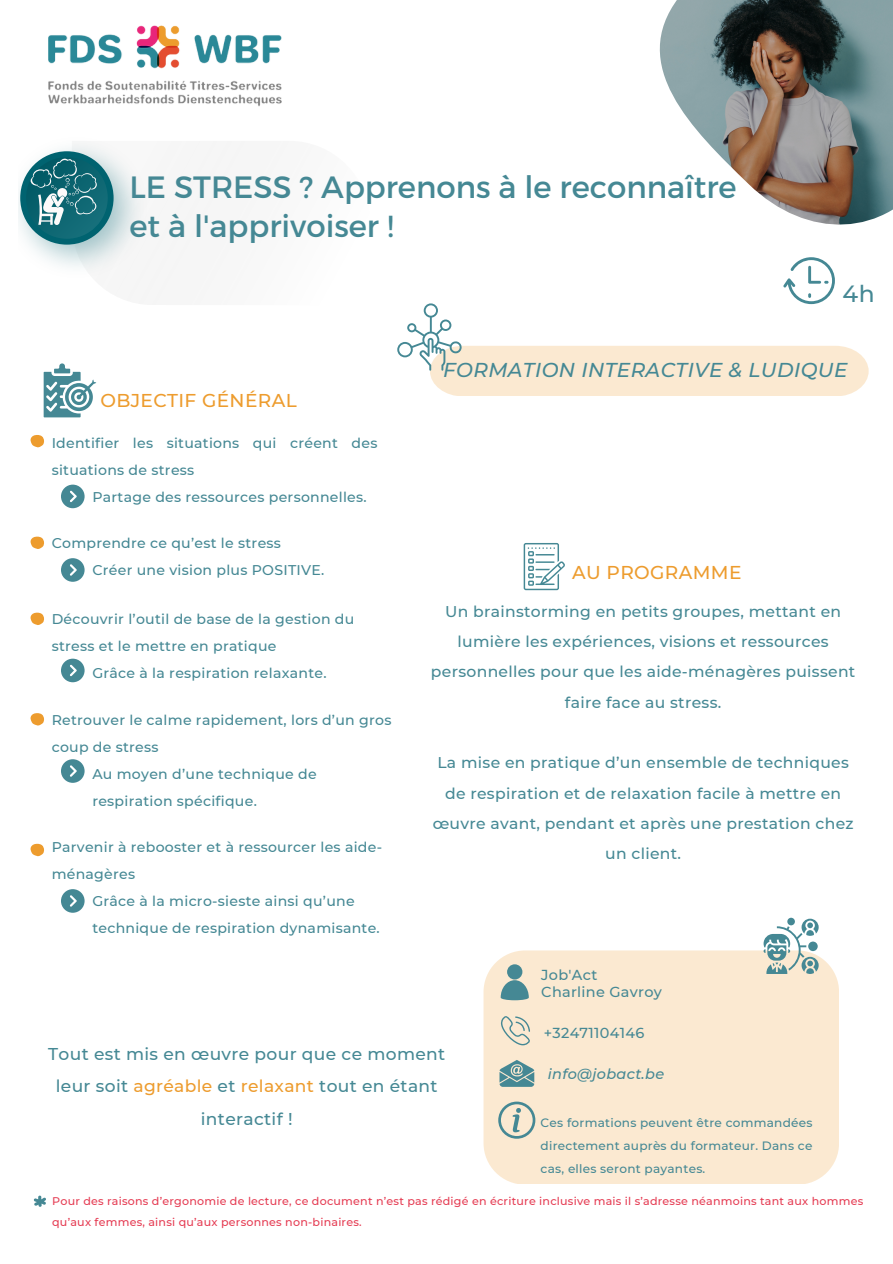
<style>
.page{position:relative;width:893px;height:1264px;background:#fff}
.page>*{position:absolute;margin:0;border:0;box-sizing:border-box;transform-origin:0 0}
.t1{font:30.75px/39.3px "Montserrat";color:#458894}
.t2{font:500 23.4px "Montserrat";color:#458894}
.t3{font:italic 500 20.1px "Montserrat";letter-spacing:.02em;color:#458894}
.t4{font:500 18.6px "Montserrat";letter-spacing:.02em;color:#ed9c2e}
.t5{font:500 17.1px/32.5px "Montserrat";letter-spacing:.02em;color:#458894;text-align:center}
.t6{font:500 15.6px/30.3px "Montserrat";letter-spacing:.02em;color:#458894;text-align:center}
.t7{font:italic 500 14.55px "Montserrat";letter-spacing:.02em;color:#458894}
.t8{font:500 14.4px/16.6px "Montserrat";letter-spacing:.02em;color:#458894}
.t9{font:500 14.1px/27px "Montserrat";letter-spacing:.02em;color:#458894}
.t10{font:500 12.15px/23.1px "Montserrat";letter-spacing:.02em;color:#458894;text-align:justify}
.t11{font:500 11.1px/21.3px "Montserrat";letter-spacing:.02em;color:#e53c53}
.s1{color:#ed9c2e}
</style>
<div class="page">
<div style="left:20px;top:151px;width:94px;height:94px;background:#006370;border-radius:50%"></div>
<div style="left:26px;top:157px;width:82px;height:82px;background:#fff;border-radius:50%;opacity:.1"></div>
<img style="left:48px;top:25px;width:234px;height:82px">
<img style="left:659px;top:0;width:233px;height:225px">
<svg style="left:31px;top:159px;width:66px;height:66px"></svg>
<svg style="left:31px;top:435px;width:13px;height:12px"></svg>
<svg style="left:61px;top:558px;width:24px;height:24px"></svg>
<svg style="left:61px;top:658px;width:24px;height:24px"></svg>
<svg style="left:61px;top:759px;width:24px;height:23px"></svg>
<svg style="left:61px;top:484px;width:24px;height:24px"></svg>
<svg style="left:31px;top:536px;width:13px;height:13px"></svg>
<svg style="left:31px;top:612px;width:13px;height:13px"></svg>
<svg style="left:61px;top:889px;width:24px;height:23px"></svg>
<svg style="left:31px;top:713px;width:13px;height:12px"></svg>
<svg style="left:31px;top:843px;width:13px;height:13px"></svg>
<svg style="left:44px;top:363px;width:52px;height:54px"></svg>
<svg style="left:523px;top:543px;width:42px;height:47px"></svg>
<svg style="left:34px;top:1195px;width:12px;height:11px"></svg>
<svg style="left:397px;top:257px;width:471px;height:139px"></svg>
<div style="left:483px;top:950px;width:356px;height:234px;background:#fbe9d1;border-radius:42px"></div>
<svg style="left:500px;top:964px;width:28px;height:36px"></svg>
<svg style="left:499px;top:1060px;width:35px;height:26px"></svg>
<svg style="left:763px;top:918px;width:55px;height:55px"></svg>
<svg style="left:501px;top:1016px;width:29px;height:29px"></svg>
<svg style="left:498px;top:1101px;width:37px;height:37px"></svg>
<h1 class="t1" style="left:129px;top:166px;width:608px">LE STRESS ? Apprenons à le reconnaître et à l'apprivoiser !</h1>
<h2 class="t2" style="left:842px;top:279px;width:34px">4h</h2>
<h3 class="t4" style="left:100px;top:389px;width:198px">OBJECTIF GÉNÉRAL</h3>
<p class="t9" style="left:52px;top:429px;width:327px">Identifier les situations qui créent des situations de stress</p>
<p class="t9" style="left:92px;top:483px;width:276px">Partage des ressources personnelles.</p>
<p class="t9" style="left:92px;top:529px;width:233px;text-indent:-41px">Comprendre ce qu’est le stress<br>Créer une vision plus POSITIVE.</p>
<p class="t9" style="left:52px;top:605px;width:304px">Découvrir l’outil de base de la gestion du</p>
<p class="t9" style="left:52px;top:632px;width:226px">stress et le mettre en pratique</p>
<p class="t9" style="left:92px;top:659px;width:236px">Grâce à la respiration relaxante.</p>
<p class="t9" style="left:52px;top:706px;width:341px">Retrouver le calme rapidement, lors d’un gros</p>
<p class="t9" style="left:52px;top:733px;width:108px">coup de stress</p>
<p class="t9" style="left:92px;top:760px;width:226px">Au moyen d’une technique de</p>
<p class="t9" style="left:92px;top:787px;width:166px">respiration spécifique.</p>
<p class="t9" style="left:52px;top:833px;width:332px">Parvenir à rebooster et à ressourcer les aide-</p>
<p class="t9" style="left:52px;top:860px;width:85px">ménagères</p>
<p class="t9" style="left:92px;top:887px;width:264px">Grâce à la micro-sieste ainsi qu’une</p>
<p class="t9" style="left:92px;top:914px;width:289px">technique de respiration dynamisante.</p>
<h3 class="t3" style="left:443px;top:357px;width:406px">FORMATION INTERACTIVE &amp; LUDIQUE</h3>
<h3 class="t4" style="left:572px;top:560px;width:171px">AU PROGRAMME</h3>
<p class="t6" style="left:431px;top:596px;width:426px">Un brainstorming en petits groupes, mettant en lumière les expériences, visions et ressources personnelles pour que les aide-ménagères puissent faire face au stress.</p>
<p class="t6" style="left:432px;top:747px;width:422px">La mise en pratique d’un ensemble de techniques de respiration et de relaxation facile à mettre en œuvre avant, pendant et après une prestation chez un client.</p>
<p class="t8" style="left:541px;top:966px;width:122px">Job'Act<br>Charline Gavroy</p>
<p class="t8" style="left:543px;top:1024px;width:102px">+32471104146</p>
<p class="t5" style="left:48px;top:1037px;width:398px">Tout est mis en œuvre pour que ce moment leur soit <span class="s1">agréable</span> et <span class="s1">relaxant</span> tout en étant interactif !</p>
<p class="t7" style="left:548px;top:1064px;width:118px">info@jobact.be</p>
<p class="t10" style="left:540px;top:1110px;width:273px">Ces formations peuvent être commandées directement auprès du formateur. Dans ce cas, elles seront payantes.</p>
<p class="t11" style="left:52px;top:1190px;width:812px">Pour des raisons d’ergonomie de lecture, ce document n’est pas rédigé en écriture inclusive mais il s’adresse néanmoins tant aux hommes qu’aux femmes, ainsi qu’aux personnes non-binaires.</p>
</div>
